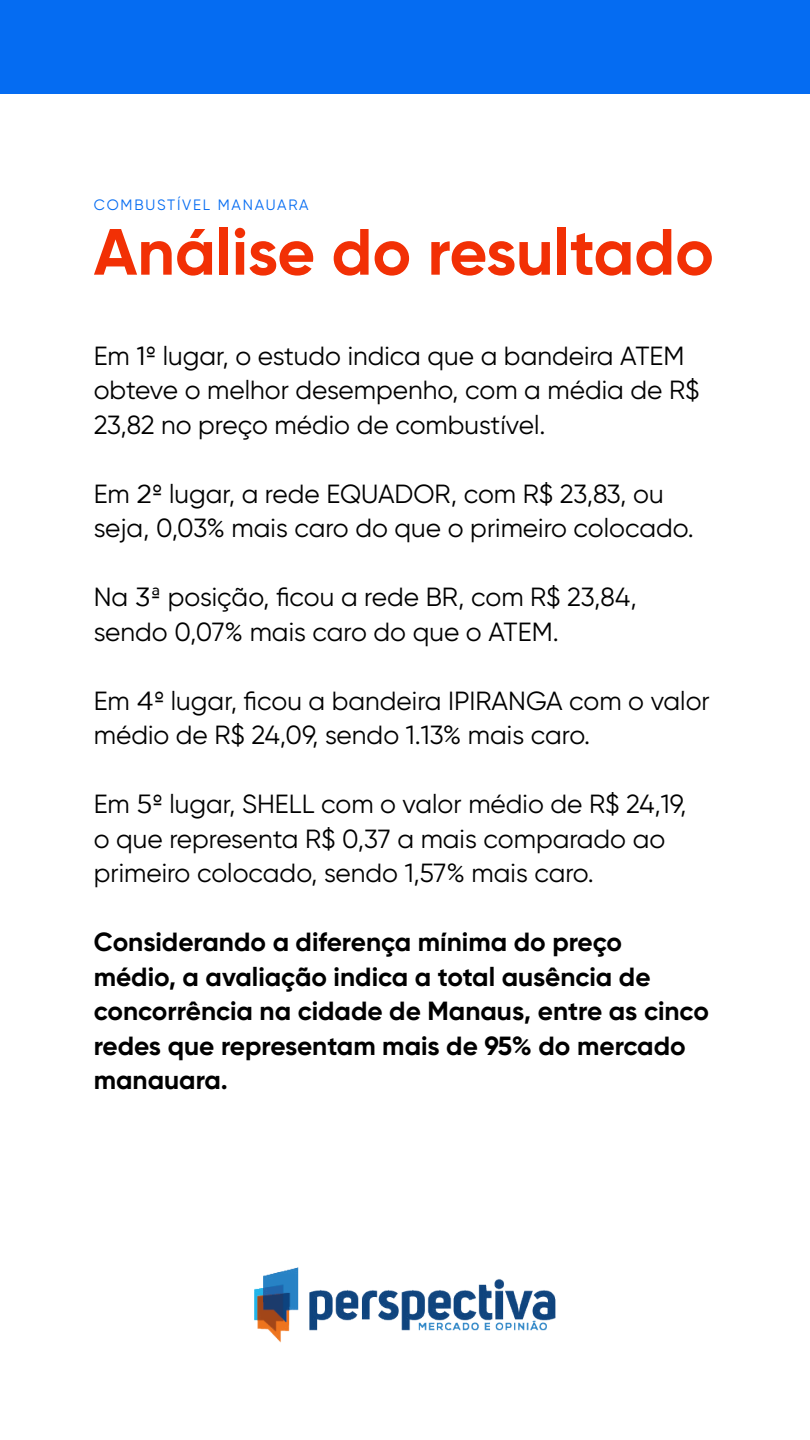
<style>
.page{position:relative;width:810px;height:1440px;background:#fff}
.page>*{position:absolute;margin:0;border:0;box-sizing:border-box;transform-origin:0 0}
.t1{font:700 65.25px "Gilroy";color:#f23005}
.t2{font:26.25px/34.5px "Gilroy";color:#000}
.t3{font:700 26.25px/34.5px "Gilroy";color:#000}
.t4{font:15px "Gilroy";letter-spacing:.12em;color:#056cf2}
.s1{font-family:"Gotham"}
</style>
<div class="page">
<div style="left:0;top:0;width:810px;height:94px;background:#056cf2"></div>
<img style="left:254px;top:1268px;width:302px;height:75px">
<p class="t4" style="left:94px;top:195px;width:216px">COMBUSTÍVEL MANAUARA</p>
<h1 class="t1" style="left:94px;top:211px;width:622px">Análise do resultado</h1>
<p class="t2" style="left:94px;top:338px;width:607px">Em <span class="s1">1º</span> lugar, o estudo indica que a bandeira ATEM obteve o melhor desempenho, com a média de R$<br>23,82 no preço médio de combustível.</p>
<p class="t2" style="left:94px;top:476px;width:602px">Em <span class="s1">2º</span> lugar, a rede EQUADOR, com R$ 23,83, ou seja, 0,03% mais caro do que o primeiro colocado.</p>
<p class="t2" style="left:94px;top:579px;width:545px">Na <span class="s1">3ª</span> posição, ficou a rede BR, com R$ 23,84, sendo 0,07% mais caro do que o ATEM.</p>
<p class="t2" style="left:94px;top:683px;width:618px">Em <span class="s1">4º</span> lugar, ficou a bandeira IPIRANGA com o valor médio de R$ 24,09, sendo 1.13% mais caro.</p>
<p class="t2" style="left:94px;top:786px;width:594px">Em <span class="s1">5º</span> lugar, SHELL com o valor médio de R$ 24,19, o que representa R$ 0,37 a mais comparado ao primeiro colocado, sendo 1,57% mais caro.</p>
<p class="t3" style="left:94px;top:925px;width:617px">Considerando a diferença mínima do preço médio, a avaliação indica a total ausência de concorrência na cidade de Manaus, entre as cinco redes que representam mais de 95% do mercado manauara.</p>
</div>
